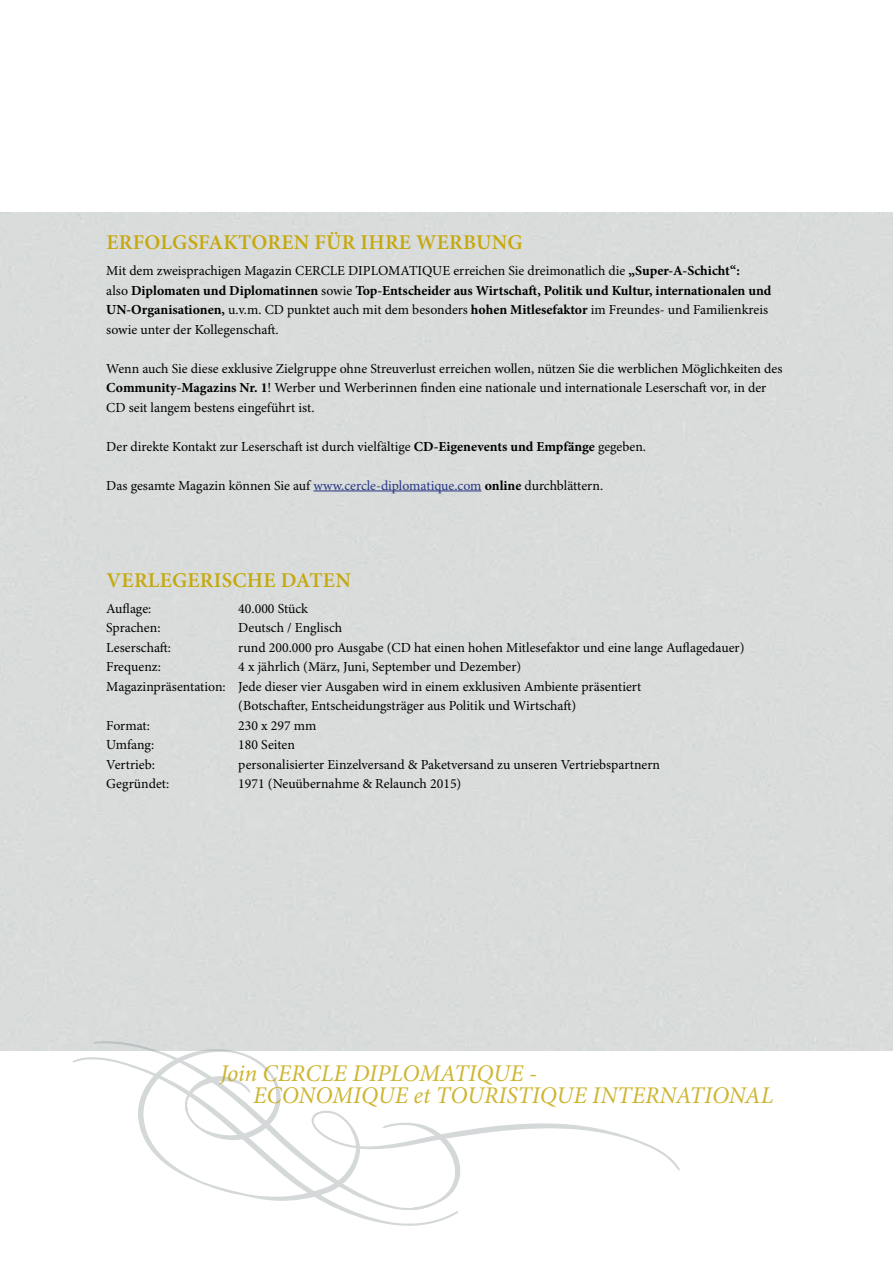
<style>
.page{position:relative;width:893px;height:1263px;background:#fff}
.page>*{position:absolute;margin:0;border:0;box-sizing:border-box;transform-origin:0 0}
.t1{font:italic 24px/22.5px "Minion Pro";letter-spacing:-.005em;color:#c5a80c}
.t2{font:600 21px "Minion Pro";letter-spacing:.015em;color:#c5a80c}
.t3{font:13.8px/19.5px "Minion Pro";color:#000}
.s1{font-weight:700}
.s2{color:#253483}
</style>
<div class="page">
<hr style="left:314px;top:491px;width:167px;height:1px;background:#253483">
<svg style="left:72px;top:1057px;width:386px;height:169px"></svg>
<svg style="left:93px;top:1040px;width:361px;height:170px"></svg>
<svg style="left:137px;top:1048px;width:544px;height:162px"></svg>
<h2 class="t2" style="left:106px;top:230px;width:418px">ERFOLGSFAKTOREN FÜR IHRE WERBUNG</h2>
<p class="t3" style="left:106px;top:261px;width:667px">Mit dem zweisprachigen Magazin CERCLE DIPLOMATIQUE erreichen Sie dreimonatlich die <span class="s1">„Super-A-Schicht“:<br></span>also <span class="s1">Diplomaten und Diplomatinnen</span> sowie <span class="s1">Top-Entscheider aus Wirtschaft, Politik und Kultur, internationalen und UN-Organisationen,</span> u.v.m. CD punktet auch mit dem besonders <span class="s1">hohen Mitlesefaktor</span> im Freundes- und Familienkreis sowie unter der Kollegenschaft.</p>
<p class="t3" style="left:106px;top:359px;width:678px">Wenn auch Sie diese exklusive Zielgruppe ohne Streuverlust erreichen wollen, nützen Sie die werblichen Möglichkeiten des<br><span class="s1">Community-Magazins Nr. 1</span>! Werber und Werberinnen finden eine nationale und internationale Leserschaft vor, in der<br>CD seit langem bestens eingeführt ist.</p>
<p class="t3" style="left:106px;top:437px;width:541px">Der direkte Kontakt zur Leserschaft ist durch vielfältige <span class="s1">CD-Eigenevents und Empfänge</span> gegeben.</p>
<p class="t3" style="left:106px;top:476px;width:498px">Das gesamte Magazin können Sie auf <span class="s2">www.cercle-diplomatique.com</span> <span class="s1">online</span> durchblättern.</p>
<h2 class="t2" style="left:106px;top:568px;width:246px">VERLEGERISCHE DATEN</h2>
<p class="t3" style="left:106px;top:599px;width:47px">Auflage:</p>
<p class="t3" style="left:238px;top:599px;width:71px">40.000 Stück</p>
<p class="t3" style="left:106px;top:619px;width:56px">Sprachen:</p>
<p class="t3" style="left:238px;top:619px;width:105px">Deutsch / Englisch</p>
<p class="t3" style="left:106px;top:638px;width:66px">Leserschaft:</p>
<p class="t3" style="left:238px;top:638px;width:508px">rund 200.000 pro Ausgabe (CD hat einen hohen Mitlesefaktor und eine lange Auflagedauer)</p>
<p class="t3" style="left:106px;top:658px;width:56px">Frequenz:</p>
<p class="t3" style="left:238px;top:658px;width:284px">4 x jährlich (März, Juni, September und Dezember)</p>
<p class="t3" style="left:106px;top:677px;width:537px">Magazinpräsentation: Jede dieser vier Ausgaben wird in einem exklusiven Ambiente präsentiert</p>
<p class="t3" style="left:238px;top:697px;width:339px">(Botschafter, Entscheidungsträger aus Politik und Wirtschaft)</p>
<p class="t3" style="left:106px;top:716px;width:45px">Format:</p>
<p class="t3" style="left:238px;top:716px;width:80px">230 x 297 mm</p>
<p class="t3" style="left:106px;top:736px;width:49px">Umfang:</p>
<p class="t3" style="left:238px;top:736px;width:58px">180 Seiten</p>
<p class="t3" style="left:106px;top:755px;width:50px">Vertrieb:</p>
<p class="t3" style="left:238px;top:755px;width:423px">personalisierter Einzelversand &amp; Paketversand zu unseren Vertriebspartnern</p>
<p class="t3" style="left:106px;top:775px;width:64px">Gegründet:</p>
<p class="t3" style="left:238px;top:775px;width:225px">1971 (Neuübernahme &amp; Relaunch 2015)</p>
<h1 class="t1" style="left:253px;top:1062px;width:522px;text-indent:-33px">Join CERCLE DIPLOMATIQUE -<br>ECONOMIQUE et TOURISTIQUE INTERNATIONAL</h1>
</div>
